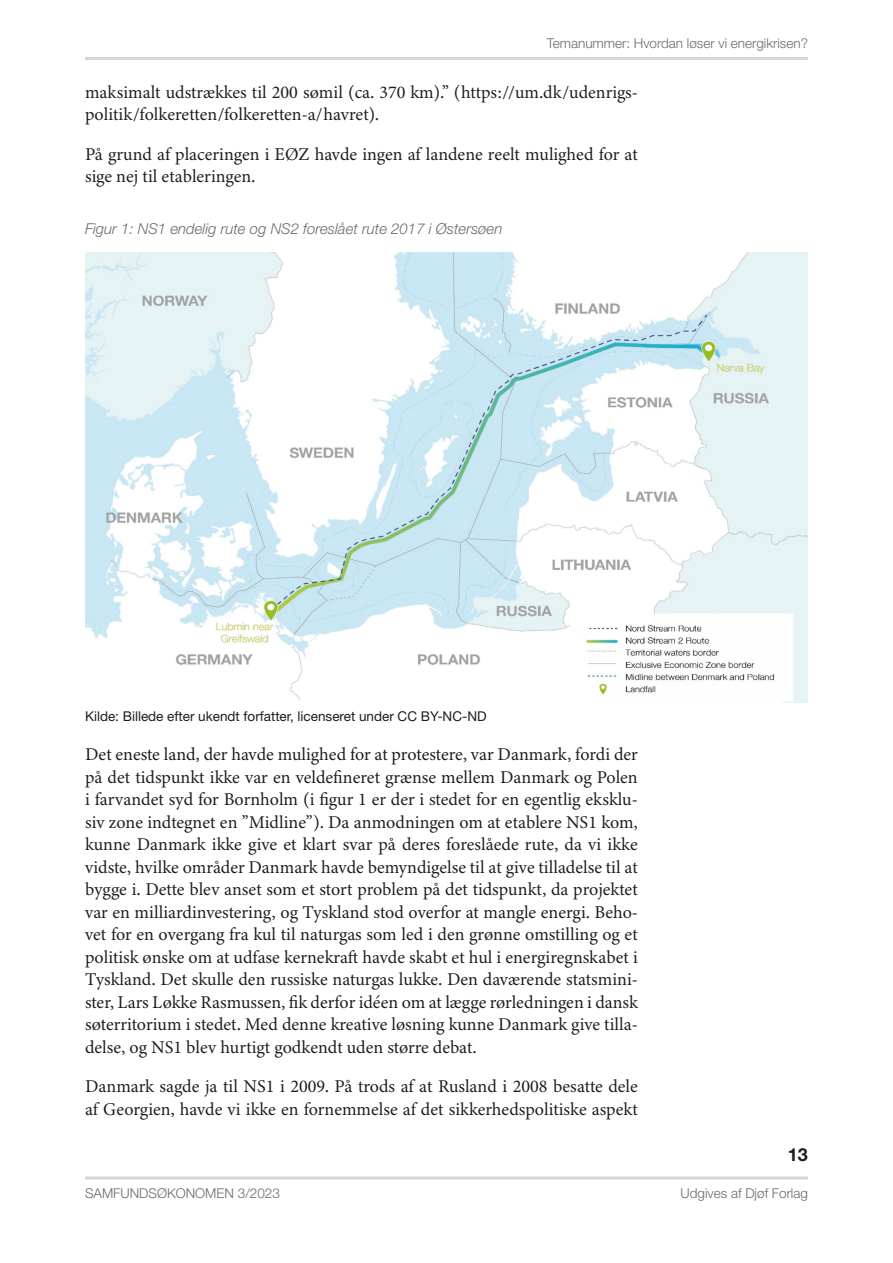
<style>
.page{position:relative;width:893px;height:1263px;background:#fff}
.page>*{position:absolute;margin:0;border:0;box-sizing:border-box;transform-origin:0 0}
.t1{font:18px/22.5px "Minion 3";color:#1d1d1b}
.t2{font:700 18px "Helvetica Neue LT Std";color:#1d1d1b}
.t3{font:italic 300 15px "Helvetica Neue LT Std";color:#666c6f}
.t4{font:300 13.5px "Helvetica Neue LT Std";color:#666c6f}
.t5{font:13.5px "Helvetica Neue LT Std";color:#1d1d1b}
</style>
<div class="page">
<hr style="left:85px;top:1176px;width:723px;height:3px;background:#d3d7da">
<hr style="left:85px;top:57px;width:723px;height:3px;background:#d3d7da">
<img style="left:85px;top:252px;width:723px;height:450px">
<p class="t4" style="left:547px;top:35px;width:263px">Temanummer: Hvordan løser vi energikrisen?</p>
<p class="t1" style="left:85px;top:81px;width:554px">maksimalt udstrækkes til 200 sømil (ca. 370 km).” (https://um.dk/udenrigs&shy;politik/folkeretten/folkeretten-a/havret).</p>
<p class="t1" style="left:85px;top:143px;width:554px">På grund af placeringen i EØZ havde ingen af landene reelt mulighed for at sige nej til etableringen.</p>
<p class="t3" style="left:85px;top:220px;width:419px">Figur 1: NS1 endelig rute og NS2 foreslået rute 2017 i Østersøen</p>
<p class="t5" style="left:85px;top:708px;width:403px">Kilde: Billede efter ukendt forfatter, licenseret under CC BY-NC-ND</p>
<p class="t1" style="left:85px;top:743px;width:554px;text-align:justify">Det eneste land, der havde mulighed for at protestere, var Danmark, fordi der på det tidspunkt ikke var en veldefineret grænse mellem Danmark og Polen i farvandet syd for Bornholm (i figur 1 er der i stedet for en egentlig eksklu&shy;siv zone indtegnet en ”Midline”). Da anmodningen om at etablere NS1 kom, kunne Danmark ikke give et klart svar på deres foreslåede rute, da vi ikke vidste, hvilke områder Danmark havde bemyndigelse til at give tilladelse til at bygge i. Dette blev anset som et stort problem på det tidspunkt, da projektet var en milliardinvestering, og Tyskland stod overfor at mangle energi. Beho&shy;vet for en overgang fra kul til naturgas som led i den grønne omstilling og et politisk ønske om at udfase kernekraft havde skabt et hul i energiregnskabet i Tyskland. Det skulle den russiske naturgas lukke. Den daværende statsmini&shy;ster, Lars Løkke Rasmussen, fik derfor idéen om at lægge rørledningen i dansk søterritorium i stedet. Med denne kreative løsning kunne Danmark give tilla&shy;delse, og NS1 blev hurtigt godkendt uden større debat.</p>
<p class="t1" style="left:85px;top:1075px;width:554px">Danmark sagde ja til NS1 i 2009. På trods af at Rusland i 2008 besatte dele af Georgien, havde vi ikke en fornemmelse af det sikkerhedspolitiske aspekt</p>
<p class="t2" style="left:788px;top:1143px;width:22px">13</p>
<p class="t4" style="left:85px;top:1185px;width:196px">SAMFUNDSØKONOMEN 3/2023</p>
<p class="t4" style="left:681px;top:1185px;width:129px">Udgives af Djøf Forlag</p>
</div>
